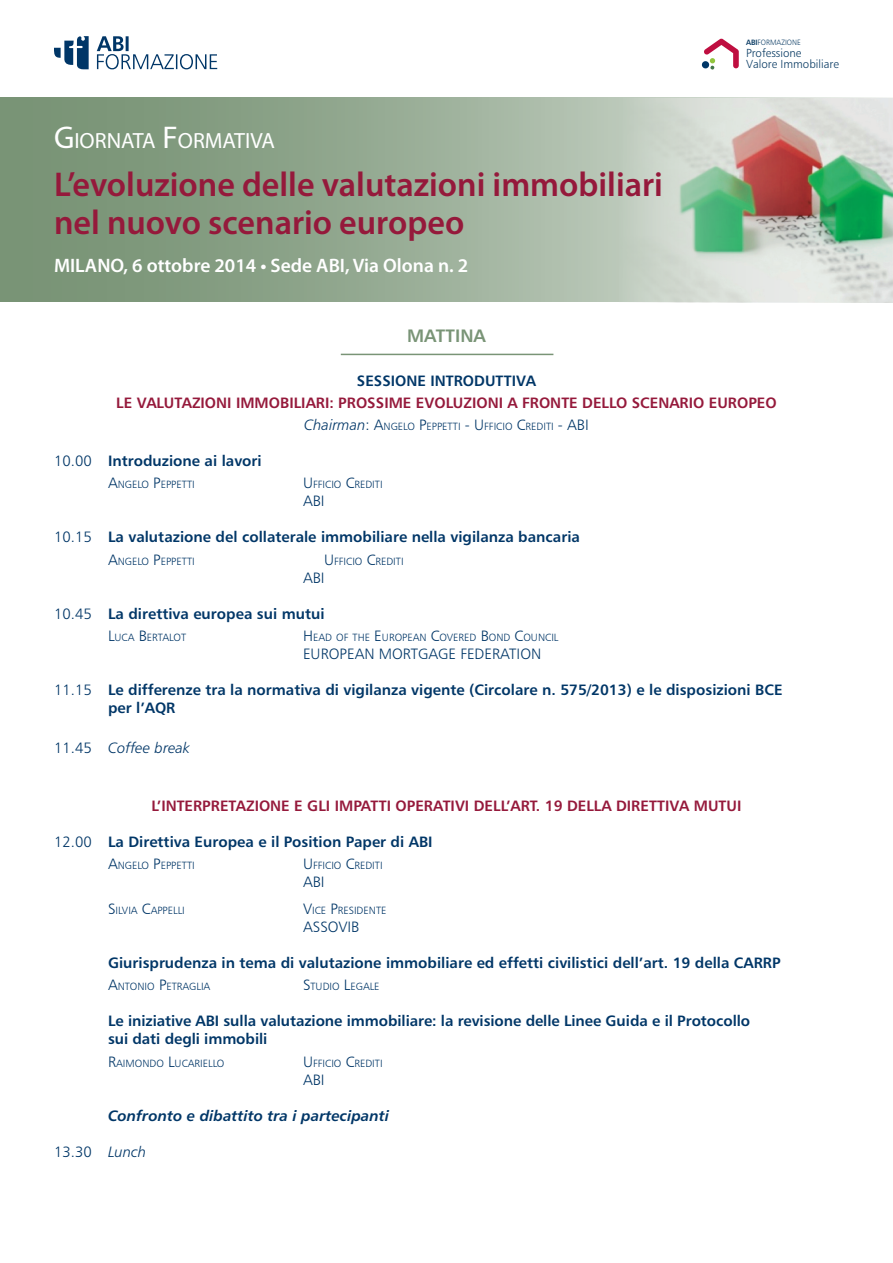
<style>
.page{position:relative;width:893px;height:1263px;background:#fff}
.page>*{position:absolute;margin:0;border:0;box-sizing:border-box;transform-origin:0 0}
.t1{font:600 34.5px/38.4px "Myriad Pro";color:#95193b}
.t2{font:22.05px "Myriad Pro";color:#fff}
.t3{font:600 19.5px "Myriad Pro";color:#fff}
.Titolo_programma{font:18px "Humanist 777 BT Bold B";color:#799476}
.Titolo_programma-2{font:15px/18px "Humanist 777 BT Bold B";color:#003667}
.Titolo_programma-3{font:15px "Humanist 777 BT Bold B";color:#95193b}
.Associazione{font:15px "Humanist 777 BT Light B";color:#003667}
.Titolo_programma-4{font:15px "Humanist 777 BT Bold Italic B";color:#003667}
.Titolo_programma-5{font:15px "Humanist 777 BT Light Italic B";color:#003667}
.Titolo_programma-6{font:15px "Humanist 777 BT Light B";color:#003667}
.t4{font:11.7px/11.2px "Humanist 777 BT Light B";color:#0c3d65}
.Autore_intervento{font:10.5px "Humanist 777 BT Light B";color:#003667}
.Titolo_programma-7{font:10.5px "Humanist 777 BT Light B";color:#003667}
.t5{font:7.65px "Humanist 777 BT Light B";color:#0c3d65;scale:.95 1}
.s1{font-size:31.5px}
.s2{font-family:"Humanist 777 BT Bold B"}
.s3{font-family:"Humanist 777 BT Light Italic B";font-size:15px}
.s4{font-size:15px}
.s5{font-family:"Humanist 777 BT Light B"}
.s6{font-family:"Humanist 777 BT Light Italic B"}
</style>
<div class="page">
<svg style="left:0;top:98px;width:619px;height:204px;background:#91a78e"></svg>
<img style="left:619px;top:98px;width:274px;height:204px">
<svg style="left:54px;top:36px;width:35px;height:33px"></svg>
<svg style="left:97px;top:36px;width:120px;height:33px"></svg>
<svg style="left:701px;top:39px;width:38px;height:31px"></svg>
<hr style="left:341px;top:354px;width:212px;height:1px;background:#799476">
<p class="t2" style="left:54px;top:127px;width:222px"><span class="s1">G</span>IORNATA <span class="s1">F</span>ORMATIVA</p>
<p class="t1" style="left:54px;top:164px;width:610px">L’evoluzione delle valutazioni immobiliari nel nuovo scenario europeo</p>
<p class="t3" style="left:54px;top:253px;width:416px">MILANO, 6 ottobre 2014 • Sede ABI, Via Olona n. 2</p>
<p class="t5" style="left:746px;top:37px;width:59px"><span class="s2">ABI</span>FORMAZIONE</p>
<p class="t4" style="left:746px;top:47px;width:94px">Professione<br>Valore Immobiliare</p>
<p class="Titolo_programma" style="left:407px;top:324px;width:80px">MATTINA</p>
<p class="Titolo_programma-2" style="left:357px;top:371px;width:181px">SESSIONE INTRODUTTIVA</p>
<p class="Titolo_programma-3" style="left:116px;top:393px;width:662px">LE VALUTAZIONI IMMOBILIARI: PROSSIME EVOLUZIONI A FRONTE DELLO SCENARIO EUROPEO</p>
<p class="Titolo_programma-7" style="left:304px;top:420px;width:286px"><span class="s3">Chairman</span><span class="s4">:</span> <span class="s4">A</span>NGELO <span class="s4">P</span>EPPETTI <span class="s4">-</span> <span class="s4">U</span>FFICIO <span class="s4">C</span>REDITI <span class="s4">- ABI</span></p>
<p class="Titolo_programma-2" style="left:54px;top:451px;width:209px"><span class="s5">10.00</span> Introduzione ai lavori</p>
<p class="Autore_intervento" style="left:108px;top:478px;width:88px"><span class="s4">A</span>NGELO <span class="s4">P</span>EPPETTI</p>
<p class="Autore_intervento" style="left:303px;top:478px;width:81px"><span class="s4">U</span>FFICIO <span class="s4">C</span>REDITI</p>
<p class="Associazione" style="left:303px;top:492px;width:23px">ABI</p>
<p class="Titolo_programma-2" style="left:54px;top:528px;width:527px"><span class="s5">10.15</span> La valutazione del collaterale immobiliare nella vigilanza bancaria</p>
<p class="Autore_intervento" style="left:108px;top:554px;width:88px"><span class="s4">A</span>NGELO <span class="s4">P</span>EPPETTI</p>
<p class="Autore_intervento" style="left:324px;top:554px;width:81px"><span class="s4">U</span>FFICIO <span class="s4">C</span>REDITI</p>
<p class="Associazione" style="left:303px;top:568px;width:23px">ABI</p>
<p class="Titolo_programma-2" style="left:54px;top:604px;width:272px"><span class="s5">10.45</span> La direttiva europea sui mutui</p>
<p class="Autore_intervento" style="left:108px;top:631px;width:80px"><span class="s4">L</span>U CA <span class="s4">B</span>ERTALOT</p>
<p class="Autore_intervento" style="left:303px;top:631px;width:257px"><span class="s4">H</span>EAD OF TH E <span class="s4">E</span> U ROPEAN <span class="s4">C</span>OVERED <span class="s4">B</span>OND <span class="s4">C</span>OU NCIL</p>
<p class="Associazione" style="left:303px;top:644px;width:240px">EUROPEAN MORTGAGE FEDERATION</p>
<p class="Titolo_programma-2" style="left:108px;top:680px;width:676px;text-indent:-54px"><span class="s5">11.15</span> Le differenze tra la normativa di vigilanza vigente (Circolare n. 575/2013) e le disposizioni BCE per l’AQR</p>
<p class="Titolo_programma-5" style="left:54px;top:739px;width:138px"><span class="s5">11.45</span> Coffee break</p>
<p class="Titolo_programma-3" style="left:152px;top:796px;width:591px">L’INTERPRETAZIONE E GLI IMPATTI OPERATIVI DELL’ART. 19 DELLA DIRETTIVA MUTUI</p>
<p class="Titolo_programma-2" style="left:54px;top:832px;width:380px"><span class="s5">12.00</span> La Direttiva Europea e il Position Paper di ABI</p>
<p class="Autore_intervento" style="left:108px;top:859px;width:88px"><span class="s4">A</span>NGELO <span class="s4">P</span>EPPETTI</p>
<p class="Autore_intervento" style="left:303px;top:859px;width:81px"><span class="s4">U</span>FFICIO <span class="s4">C</span>REDITI</p>
<p class="Associazione" style="left:303px;top:872px;width:23px">ABI</p>
<p class="Autore_intervento" style="left:108px;top:904px;width:78px"><span class="s4">S</span>ILVIA <span class="s4">C</span>APPELLI</p>
<p class="Autore_intervento" style="left:303px;top:904px;width:85px"><span class="s4">V</span>ICE <span class="s4">P</span>RESIDENTE</p>
<p class="Associazione" style="left:303px;top:917px;width:58px">ASSOVIB</p>
<p class="Titolo_programma-2" style="left:108px;top:953px;width:674px">Giurisprudenza in tema di valutazione immobiliare ed effetti civilistici dell’art. 19 della CARRP</p>
<p class="Autore_intervento" style="left:108px;top:980px;width:104px"><span class="s4">A</span>NTONIO <span class="s4">P</span>ETRAGLIA</p>
<p class="Autore_intervento" style="left:303px;top:980px;width:78px"><span class="s4">S</span>TU DIO <span class="s4">L</span>EGALE</p>
<p class="Titolo_programma-2" style="left:108px;top:1012px;width:644px">Le iniziative ABI sulla valutazione immobiliare: la revisione delle Linee Guida e il Protocollo sui dati degli immobili</p>
<p class="Autore_intervento" style="left:108px;top:1056px;width:118px"><span class="s4">R</span>AIMONDO <span class="s4">L</span>U CARIELLO</p>
<p class="Autore_intervento" style="left:303px;top:1056px;width:81px"><span class="s4">U</span>FFICIO <span class="s4">C</span>REDITI</p>
<p class="Associazione" style="left:303px;top:1070px;width:23px">ABI</p>
<p class="Titolo_programma-4" style="left:108px;top:1106px;width:283px">Confronto e dibattito tra i partecipanti</p>
<p class="Titolo_programma-6" style="left:54px;top:1142px;width:94px">13.30 <span class="s6">Lunch</span></p>
</div>
